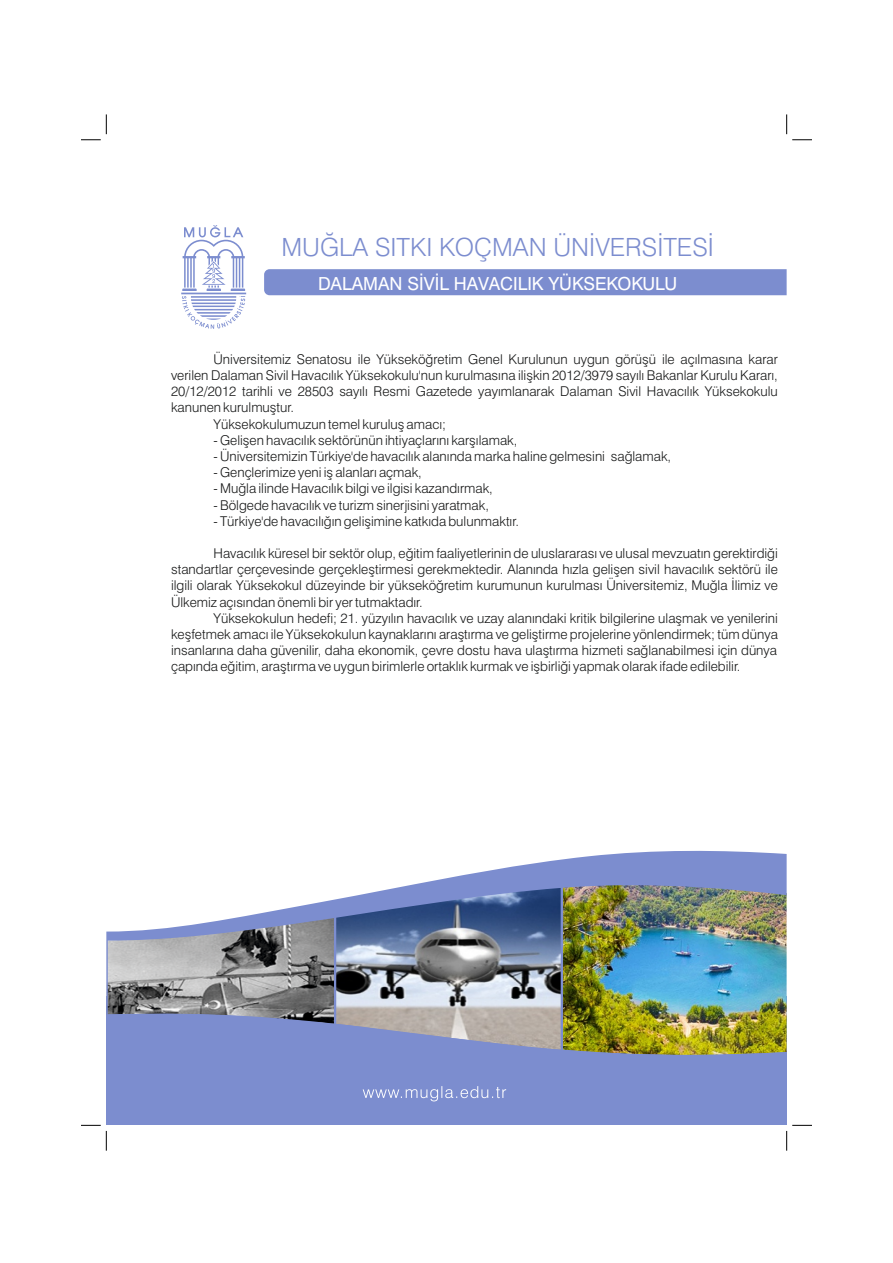
<style>
.page{position:relative;width:893px;height:1263px;background:#fff}
.page>*{position:absolute;margin:0;border:0;box-sizing:border-box;transform-origin:0 0}
.t1{font:300 25.05px "Swiss 721 BT";color:#7c8dcf}
.t2{font:18px "Swiss 721 BT";color:#fff}
.t3{font:300 13.5px/16.2px "Swiss 721 BT";color:#151616;text-align:justify}
</style>
<div class="page">
<div style="left:264px;top:269px;width:523px;height:26px;background:#7c8dcf"></div>
<div style="left:106px;top:996px;width:681px;height:129px;background:#7c8dcf"></div>
<svg style="left:181px;top:225px;width:65px;height:104px"></svg>
<svg style="left:363px;top:1086px;width:143px;height:15px"></svg>
<svg style="left:81px;top:114px;width:26px;height:26px"></svg>
<svg style="left:786px;top:114px;width:26px;height:26px"></svg>
<svg style="left:81px;top:1125px;width:26px;height:26px"></svg>
<svg style="left:786px;top:1125px;width:26px;height:26px"></svg>
<img style="left:106px;top:850px;width:681px;height:205px">
<h1 class="t1" style="left:281px;top:237px;width:434px">MUĞLA SITKI KOÇMAN ÜNİVERSİTESİ</h1>
<h2 class="t2" style="left:318px;top:277px;width:361px">DALAMAN SİVİL HAVACILIK YÜKSEKOKULU</h2>
<p class="t3" style="left:214px;top:352px;width:566px">Üniversitemiz Senatosu ile Yükseköğretim Genel Kurulunun uygun görüşü ile açılmasına karar</p>
<p class="t3" style="left:171px;top:368px;width:608px">verilen Dalaman Sivil Havacılık Yüksekokulu'nun kurulmasına ilişkin 2012/3979 sayılı Bakanlar Kurulu Kararı,</p>
<p class="t3" style="left:171px;top:385px;width:608px">20/12/2012 tarihli ve 28503 sayılı Resmi Gazetede yayımlanarak Dalaman Sivil Havacılık Yüksekokulu</p>
<p class="t3" style="left:171px;top:401px;width:124px">kanunen kurulmuştur.</p>
<p class="t3" style="left:214px;top:417px;width:234px">Yüksekokulumuzun temel kuruluş amacı;</p>
<p class="t3" style="left:214px;top:433px;width:305px">- Gelişen havacılık sektörünün ihtiyaçlarını karşılamak,</p>
<p class="t3" style="left:214px;top:449px;width:459px">- Üniversitemizin Türkiye'de havacılık alanında marka haline gelmesini sağlamak,</p>
<p class="t3" style="left:214px;top:466px;width:210px">- Gençlerimize yeni iş alanları açmak,</p>
<p class="t3" style="left:214px;top:482px;width:281px">- Muğla ilinde Havacılık bilgi ve ilgisi kazandırmak,</p>
<p class="t3" style="left:214px;top:498px;width:277px">- Bölgede havacılık ve turizm sinerjisini yaratmak,</p>
<p class="t3" style="left:214px;top:514px;width:307px">- Türkiye'de havacılığın gelişimine katkıda bulunmaktır.</p>
<p class="t3" style="left:171px;top:546px;width:608px;text-indent:43px">Havacılık küresel bir sektör olup, eğitim faaliyetlerinin de uluslararası ve ulusal mevzuatın gerektirdiği standartlar çerçevesinde gerçekleştirmesi gerekmektedir. Alanında hızla gelişen sivil havacılık sektörü ile ilgili olarak Yüksekokul düzeyinde bir yükseköğretim kurumunun kurulması Üniversitemiz, Muğla İlimiz ve Ülkemiz açısından önemli bir yer tutmaktadır.</p>
<p class="t3" style="left:171px;top:611px;width:608px;text-indent:43px">Yüksekokulun hedefi; 21. yüzyılın havacılık ve uzay alanındaki kritik bilgilerine ulaşmak ve yenilerini keşfetmek amacı ile Yüksekokulun kaynaklarını araştırma ve geliştirme projelerine yönlendirmek; tüm dünya insanlarına daha güvenilir, daha ekonomik, çevre dostu hava ulaştırma hizmeti sağlanabilmesi için dünya çapında eğitim, araştırma ve uygun birimlerle ortaklık kurmak ve işbirliği yapmak olarak ifade edilebilir.</p>
</div>
